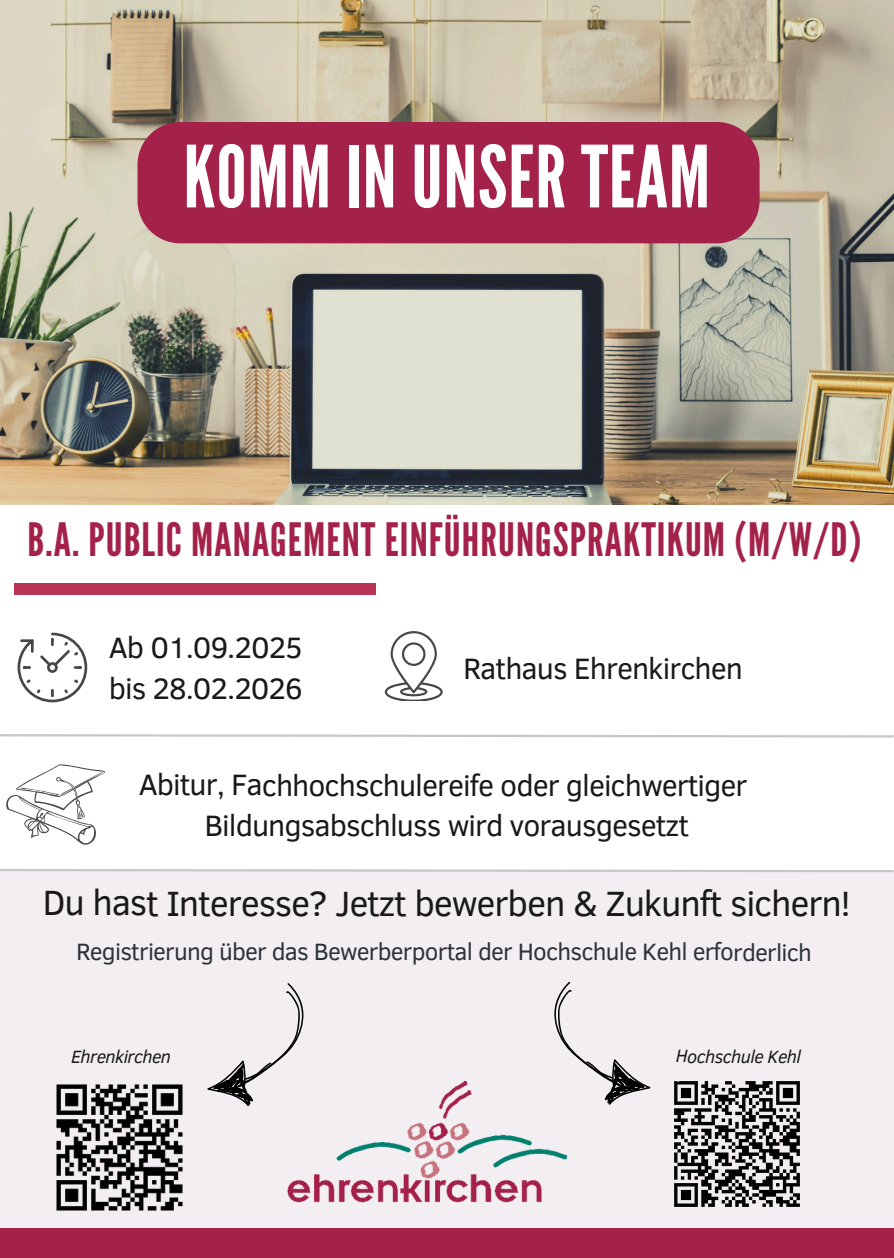
<style>
.page{position:relative;width:894px;height:1258px;background:#fff}
.page>*{position:absolute;margin:0;border:0;box-sizing:border-box;transform-origin:0 0}
.t1{font:85.5px "League Gothic";letter-spacing:.01em;color:#fff}
.t2{font:45.9px "League Gothic";letter-spacing:.025em;color:#a42249}
.t3{font:36px "Clear Sans";letter-spacing:-.03em;color:#191919}
.t4{font:30.3px/40.5px "Clear Sans";letter-spacing:-.03em;color:#191919;text-align:center}
.t5{font:24.3px "Clear Sans";letter-spacing:-.03em;color:#2b3239}
.t6{font:italic 18.3px "Clear Sans";letter-spacing:-.035em;color:#191919}
</style>
<div class="page">
<img style="left:0;top:0;width:893px;height:505px">
<div style="left:14px;top:583px;width:362px;height:11px;background:#b73454"></div>
<div style="left:137px;top:122px;width:622px;height:121px;background:#a42249"></div>
<svg style="left:18px;top:633px;width:69px;height:69px"></svg>
<svg style="left:384px;top:631px;width:58px;height:70px"></svg>
<svg style="left:0;top:734px;width:893px;height:4px"></svg>
<div style="left:0;top:870px;width:893px;height:388px;background:#f2eef1"></div>
<img style="left:287px;top:1081px;width:279px;height:121px">
<img style="left:56px;top:1084px;width:127px;height:127px">
<div style="left:0;top:1228px;width:893px;height:30px;background:#a42249"></div>
<svg style="left:0;top:869px;width:893px;height:4px"></svg>
<svg style="left:207px;top:983px;width:97px;height:123px"></svg>
<svg style="left:553px;top:981px;width:97px;height:124px"></svg>
<img style="left:673px;top:1081px;width:127px;height:126px">
<svg style="left:6px;top:764px;width:99px;height:81px"></svg>
<h4 class="t1" style="left:183px;top:127px;width:528px">KOMM IN UNSER TEAM</h4>
<p class="t2" style="left:28px;top:513px;width:834px">B.A. PUBLIC MANAGEMENT EINFÜHRUNGSPRAKTIKUM (M/W/D)</p>
<h4 class="t4" style="left:109px;top:626px;width:195px;text-align:left">Ab 01.09.2025 bis 28.02.2026</h4>
<p class="t4" style="left:463px;top:646px;width:281px">Rathaus Ehrenkirchen</p>
<p class="t4" style="left:139px;top:763px;width:610px">Abitur, Fachhochschulereife oder gleichwertiger<br>Bildungsabschluss wird vorausgesetzt</p>
<h3 class="t3" style="left:43px;top:877px;width:808px">Du hast Interesse? Jetzt bewerben &amp; Zukunft sichern!</h3>
<h4 class="t5" style="left:76px;top:934px;width:737px">Registrierung über das Bewerberportal der Hochschule Kehl erforderlich</h4>
<p class="t6" style="left:71px;top:1043px;width:101px">Ehrenkirchen</p>
<h5 class="t6" style="left:675px;top:1043px;width:127px">Hochschule Kehl</h5>
</div>
